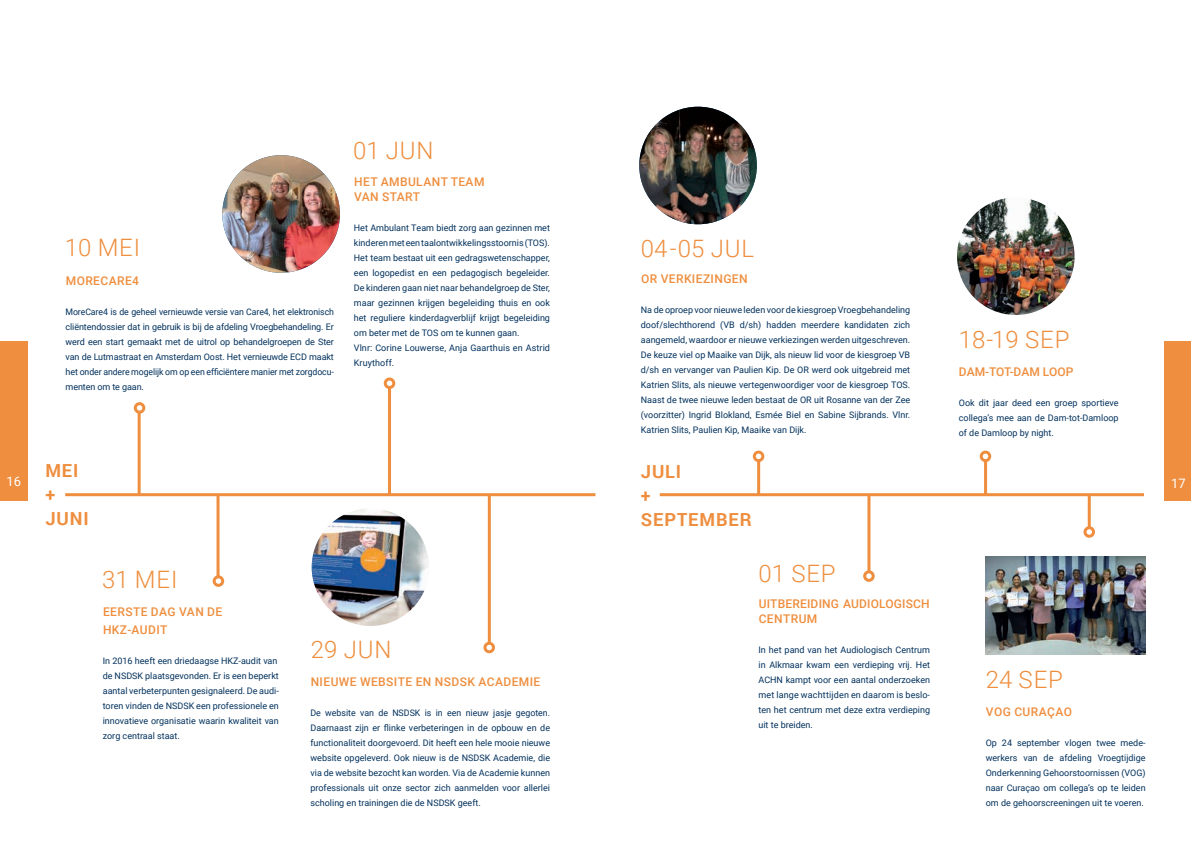
<style>
.page{position:relative;width:1191px;height:842px;background:#fff}
.page>*{position:absolute;margin:0;border:0;box-sizing:border-box;transform-origin:0 0}
.t1{font:300 24px "Roboto";letter-spacing:.035em;color:#ee8e3e}
.t2{font:700 18px/24px "Roboto";letter-spacing:.05em;color:#ee8e3e}
.t3{font:13px "Roboto";color:#fff}
.t4{font:500 12px/18px "Roboto";letter-spacing:.035em;color:#ee8e3e}
.t5{font:500 12px/15px "Roboto";letter-spacing:.015em;color:#ee8e3e}
.t6{font:500 12px "Roboto";color:#ee8e3e}
.t7{font:9px/15px "Roboto";color:#02315d;text-align:justify}
</style>
<div class="page">
<hr style="left:65px;top:493px;width:530px;height:3px;background:#ee8e3e">
<hr style="left:488px;top:494px;width:3px;height:150px;background:#ee8e3e">
<div style="left:483px;top:642px;width:12px;height:11px;border:3px solid #ee8e3e;border-radius:50%"></div>
<div style="left:0;top:342px;width:28px;height:159px;background:#ee8e3e"></div>
<div style="left:1164px;top:342px;width:27px;height:159px;background:#ee8e3e"></div>
<hr style="left:984px;top:456px;width:3px;height:39px;background:#ee8e3e">
<div style="left:981px;top:452px;width:8px;height:9px;background:#fff;border-radius:50%"></div>
<div style="left:979px;top:451px;width:12px;height:11px;border:3px solid #ee8e3e;border-radius:50%"></div>
<hr style="left:867px;top:495px;width:3px;height:81px;background:#ee8e3e">
<div style="left:864px;top:572px;width:9px;height:8px;background:#fff;border-radius:50%"></div>
<div style="left:863px;top:570px;width:11px;height:12px;border:3px solid #ee8e3e;border-radius:50%"></div>
<hr style="left:660px;top:493px;width:484px;height:3px;background:#ee8e3e">
<img style="left:639px;top:107px;width:118px;height:117px;border-radius:59px">
<img style="left:222px;top:155px;width:118px;height:118px;border-radius:59px">
<img style="left:957px;top:197px;width:117px;height:118px;border-radius:58px">
<hr style="left:1087px;top:496px;width:3px;height:33px;background:#ee8e3e">
<div style="left:1083px;top:526px;width:12px;height:12px;border:3px solid #ee8e3e;border-radius:50%"></div>
<hr style="left:138px;top:408px;width:3px;height:87px;background:#ee8e3e">
<div style="left:135px;top:404px;width:9px;height:8px;background:#fff;border-radius:50%"></div>
<div style="left:134px;top:402px;width:11px;height:12px;border:3px solid #ee8e3e;border-radius:50%"></div>
<hr style="left:216px;top:494px;width:3px;height:87px;background:#ee8e3e">
<div style="left:214px;top:577px;width:9px;height:8px;background:#fff;border-radius:50%"></div>
<div style="left:213px;top:575px;width:11px;height:12px;border:3px solid #ee8e3e;border-radius:50%"></div>
<hr style="left:388px;top:383px;width:3px;height:112px;background:#ee8e3e">
<div style="left:385px;top:379px;width:9px;height:8px;background:#fff;border-radius:50%"></div>
<div style="left:384px;top:377px;width:11px;height:12px;border:3px solid #ee8e3e;border-radius:50%"></div>
<img style="left:985px;top:556px;width:160px;height:98px">
<hr style="left:757px;top:456px;width:3px;height:39px;background:#ee8e3e">
<div style="left:754px;top:452px;width:9px;height:9px;background:#fff;border-radius:50%"></div>
<div style="left:753px;top:451px;width:11px;height:11px;border:3px solid #ee8e3e;border-radius:50%"></div>
<img style="left:312px;top:508px;width:117px;height:118px;border-radius:59px">
<h1 class="t1" style="left:65px;top:231px;width:77px">10 MEI</h1>
<h3 class="t4" style="left:66px;top:271px;width:75px">MORECARE4</h3>
<p class="t7" style="left:66px;top:303px;width:270px">MoreCare4 is de geheel vernieuwde versie van Care4, het elektronisch cliëntendossier dat in gebruik is bij de afdeling Vroegbehandeling. Er werd een start gemaakt met de uitrol op behandelgroepen de Ster van de Lutmastraat en Amsterdam Oost. Het vernieuwde ECD maakt het onder andere mogelijk om op een efficiëntere manier met zorgdocu&shy;menten om te gaan.</p>
<h1 class="t1" style="left:353px;top:134px;width:82px">01 JUN</h1>
<h3 class="t4" style="left:354px;top:174px;width:132px;line-height:15px">HET AMBULANT TEAM<br>VAN START</h3>
<p class="t7" style="left:354px;top:220px;width:198px;text-align:left">Het Ambulant Team biedt zorg aan gezinnen met kinderen met een taalontwikkelingsstoornis (TOS).<br>Het team bestaat uit een gedragswetenschapper, een logopedist en een pedagogisch begeleider.<br>De kinderen gaan niet naar behandelgroep de Ster, maar gezinnen krijgen begeleiding thuis en ook het reguliere kinderdagverblijf krijgt begeleiding om beter met de TOS om te kunnen gaan.<br>Vlnr: Corine Louwerse, Anja Gaarthuis en Astrid Kruythoff.</p>
<h3 class="t3" style="left:7px;top:472px;width:16px">16</h3>
<h2 class="t2" style="left:45px;top:458px;width:45px">MEI +<br>JUNI</h2>
<h1 class="t1" style="left:102px;top:563px;width:77px">31 MEI</h1>
<h3 class="t4" style="left:103px;top:603px;width:121px">EERSTE DAG VAN DE<br>HKZ-AUDIT</h3>
<p class="t7" style="left:103px;top:653px;width:177px;text-align:left">In 2016 heeft een driedaagse HKZ-audit van de NSDSK plaatsgevonden. Er is een beperkt aantal verbeterpunten gesignaleerd. De audi&shy;toren vinden de NSDSK een professionele en innovatieve organisatie waarin kwaliteit van zorg centraal staat.</p>
<h1 class="t1" style="left:311px;top:632px;width:82px">29 JUN</h1>
<h3 class="t4" style="left:311px;top:672px;width:231px">NIEUWE WEBSITE EN NSDSK ACADEMIE</h3>
<p class="t7" style="left:310px;top:705px;width:241px">De website van de NSDSK is in een nieuw jasje gegoten.<br>Daarnaast zijn er flinke verbeteringen in de opbouw en de functionaliteit doorgevoerd. Dit heeft een hele mooie nieuwe website opgeleverd. Ook nieuw is de NSDSK Academie, die via de website bezocht kan worden. Via de Academie kunnen professionals uit onze sector zich aanmelden voor allerlei scholing en trainingen die de NSDSK geeft.</p>
<h1 class="t1" style="left:641px;top:232px;width:115px">04-05 JUL</h1>
<h3 class="t4" style="left:641px;top:269px;width:108px">OR VERKIEZINGEN</h3>
<p class="t7" style="left:641px;top:302px;width:271px">Na de oproep voor nieuwe leden voor de kiesgroep Vroegbehandeling doof/slechthorend (VB d/sh) hadden meerdere kandidaten zich aangemeld, waardoor er nieuwe verkiezingen werden uitgeschreven.<br>De keuze viel op Maaike van Dijk, als nieuw lid voor de kiesgroep VB d/sh en vervanger van Paulien Kip. De OR werd ook uitgebreid met Katrien Slits, als nieuwe vertegenwoordiger voor de kiesgroep TOS.<br>Naast de twee nieuwe leden bestaat de OR uit Rosanne van der Zee (voorzitter) Ingrid Blokland, Esmée Biel en Sabine Sijbrands. Vlnr.<br>Katrien Slits, Paulien Kip, Maaike van Dijk.</p>
<h2 class="t2" style="left:641px;top:459px;width:112px">JULI<br>+<br>SEPTEMBER</h2>
<h1 class="t1" style="left:758px;top:556px;width:79px">01 SEP</h1>
<h3 class="t5" style="left:758px;top:596px;width:173px">UITBEREIDING AUDIOLOGISCH<br>CENTRUM</h3>
<p class="t7" style="left:758px;top:642px;width:173px">In het pand van het Audiologisch Centrum in Alkmaar kwam een verdieping vrij. Het ACHN kampt voor een aantal onderzoeken met lange wachttijden en daarom is beslo&shy;ten het centrum met deze extra verdieping uit te breiden.</p>
<h1 class="t1" style="left:958px;top:323px;width:112px">18-19 SEP</h1>
<h3 class="t6" style="left:958px;top:363px;width:116px">DAM-TOT-DAM LOOP</h3>
<p class="t7" style="left:958px;top:395px;width:161px">Ook dit jaar deed een groep sportieve collega’s mee aan de Dam-tot-Damloop of de Damloop by night.</p>
<h3 class="t3" style="left:1171px;top:474px;width:16px">17</h3>
<h1 class="t1" style="left:985px;top:662px;width:79px">24 SEP</h1>
<h3 class="t4" style="left:986px;top:702px;width:88px">VOG CURAÇAO</h3>
<p class="t7" style="left:985px;top:735px;width:161px">Op 24 september vlogen twee mede&shy;werkers van de afdeling Vroegtijdige Onderkenning Gehoorstoornissen (VOG) naar Curaçao om collega’s op te leiden om de gehoorscreeningen uit te voeren.</p>
</div>
